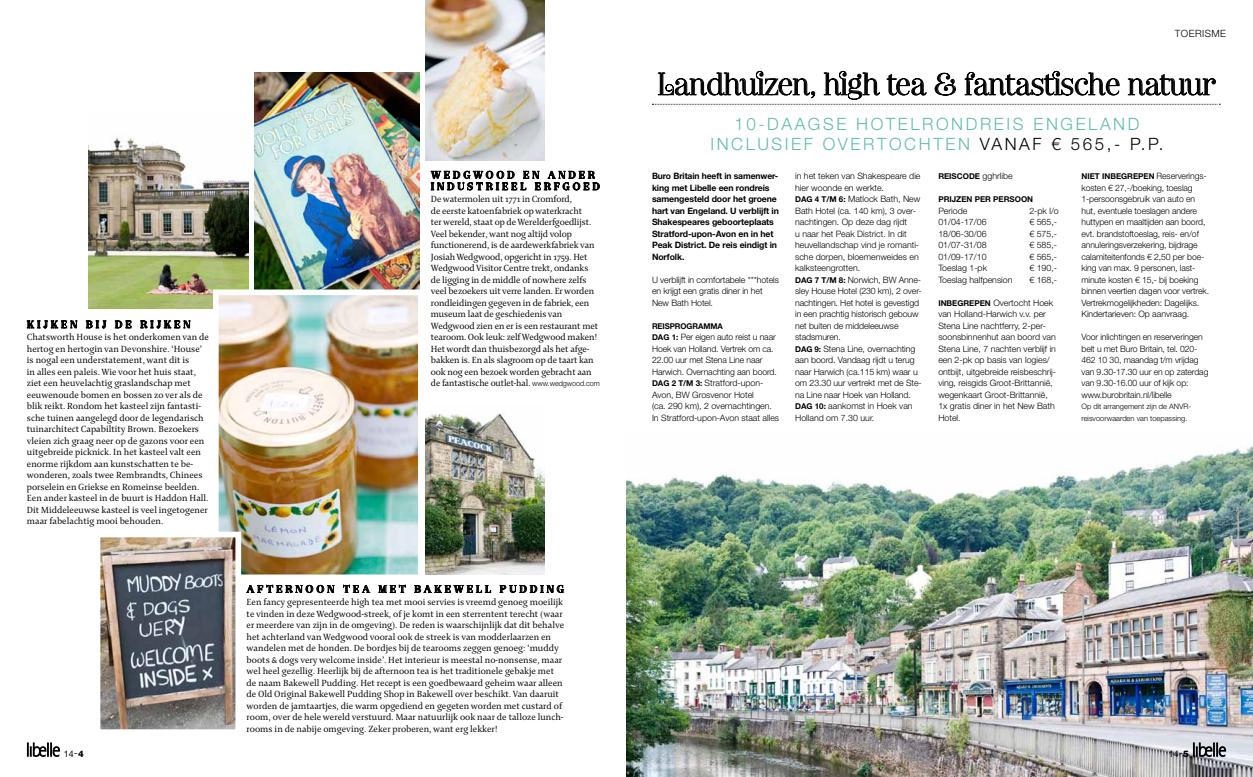
<style>
.page{position:relative;width:1253px;height:777px;background:#fff}
.page>*{position:absolute;margin:0;border:0;box-sizing:border-box;transform-origin:0 0}
.t1{font:31px "Narziss";letter-spacing:-.01em;color:#000}
.t2{font:300 17px/20px "Helvetica Neue LT Std";letter-spacing:.15em;color:#64baaa;text-align:center}
.t3{font:10px/11.5px "Narziss Bold Drops";letter-spacing:.32em;color:#000}
.t4{font:300 10px "Helvetica Neue LT Std";color:#000}
.t5{font:9.6px/11.5px "Enigma 2";color:#000}
.t6{font:9px "Helvetica Neue LT Std";color:#000}
.t7{font:300 8.8px/11.5px "Helvetica Neue LT Std";letter-spacing:-.01em;color:#000}
.t8{font:700 8.8px/11.5px "Helvetica Neue LT Std";letter-spacing:-.01em;color:#000}
.t9{font:700 8px "Helvetica Neue LT Std";color:#000}
.t10{font:300 7.5px "Helvetica Neue LT Std";color:#000}
.s1{font-family:"Helvetica Neue LT Std";font-weight:300;font-size:7.5px}
.s2{font-family:"Narziss Regular Swirls"}
.s3{font-family:"Narziss Regular Drops"}
.s4{color:#000}
.s5{font-weight:700;font-size:8px}
.s6{font-weight:300;font-size:8.8px}
.s7{font-weight:800}
</style>
<div class="page">
<img style="left:626px;top:446px;width:627px;height:331px">
<img style="left:254px;top:73px;width:165px;height:216px">
<img style="left:88px;top:137px;width:160px;height:171px">
<img style="left:425px;top:412px;width:119px;height:162px">
<img style="left:220px;top:296px;width:197px;height:277px">
<div style="left:213px;top:289px;width:211px;height:291px;border:6px solid #fff"></div>
<img style="left:425px;top:0;width:119px;height:160px">
<img style="left:102px;top:538px;width:132px;height:190px">
<div style="left:95px;top:531px;width:146px;height:204px;border:6px solid #fff"></div>
<svg style="left:27px;top:320px;width:50px;height:8px"></svg>
<svg style="left:86px;top:321px;width:20px;height:7px"></svg>
<svg style="left:115px;top:321px;width:16px;height:7px"></svg>
<svg style="left:140px;top:320px;width:50px;height:8px"></svg>
<svg style="left:431px;top:171px;width:169px;height:19px"></svg>
<svg style="left:247px;top:585px;width:87px;height:7px"></svg>
<svg style="left:343px;top:585px;width:27px;height:7px"></svg>
<svg style="left:379px;top:585px;width:26px;height:7px"></svg>
<svg style="left:415px;top:585px;width:76px;height:7px"></svg>
<svg style="left:500px;top:585px;width:64px;height:8px"></svg>
<svg style="left:652px;top:71px;width:568px;height:34px"></svg>
<svg style="left:27px;top:742px;width:33px;height:15px"></svg>
<svg style="left:1193px;top:742px;width:33px;height:15px"></svg>
<p class="t4" style="left:1175px;top:27px;width:8px">TOERISME</p>
<p class="t3" style="left:27px;top:318px;width:165px">KIJKEN BIJ DE RIJKEN</p>
<p class="t5" style="left:27px;top:331px;width:184px">Chatsworth House is het onderkomen van de hertog en hertogin van Devonshire. ‘House’ is nogal een understatement, want dit is<br>in alles een paleis. Wie voor het huis staat, ziet een heuvelachtig graslandschap met eeuwenoude bomen en bossen zo ver als de blik reikt. Rondom het kasteel zijn fantasti&shy;sche tuinen aangelegd door de legendarisch tuinarchitect Capabiltity Brown. Bezoekers vleien zich graag neer op de gazons voor een uitgebreide picknick. In het kasteel valt een enorme rijkdom aan kunstschatten te be&shy;wonderen, zoals twee Rembrandts, Chinees porselein en Griekse en Romeinse beelden.<br>Een ander kasteel in de buurt is Haddon Hall.<br>Dit Middeleeuwse kasteel is veel ingetogener maar fabelachtig mooi behouden.</p>
<p class="t3" style="left:431px;top:169px;width:170px">WEDGWOOD EN ANDER<br>INDUSTRIEEL ERFGOED</p>
<p class="t5" style="left:431px;top:193px;width:170px">De watermolen uit 1771 in Cromford,<br>de eerste katoenfabriek op waterkracht<br>ter wereld, staat op de Werelderfgoedlijst.<br>Veel bekender, want nog altijd volop functionerend, is de aardewerkfabriek van Josiah Wedgwood, opgericht in 1759. Het Wedgwood Visitor Centre trekt, ondanks de ligging in de middle of nowhere zelfs veel bezoekers uit verre landen. Er worden rondleidingen gegeven in de fabriek, een museum laat de geschiedenis van Wedgwood zien en er is een restaurant met tearoom. Ook leuk: zelf Wedgwood maken!<br>Het wordt dan thuisbezorgd als het afge&shy;bakken is. En als slagroom op de taart kan ook nog een bezoek worden gebracht aan de fantastische outlet-hal. <span class="s1">www.wedgwood.com</span></p>
<p class="t3" style="left:247px;top:583px;width:319px">AF TERNOON TEA MET BAKEWELL PUDDING</p>
<p class="t5" style="left:247px;top:596px;width:319px">Een fancy gepresenteerde high tea met mooi servies is vreemd genoeg moeilijk te vinden in deze Wedgwood-streek, of je komt in een sterrentent terecht (waar er meerdere van zijn in de omgeving). De reden is waarschijnlijk dat dit behalve het achterland van Wedgwood vooral ook de streek is van modderlaarzen en wandelen met de honden. De bordjes bij de tearooms zeggen genoeg: ‘muddy boots &amp; dogs very welcome inside’. Het interieur is meestal no-nonsense, maar wel heel gezellig. Heerlijk bij de afternoon tea is het traditionele gebakje met de naam Bakewell Pudding. Het recept is een goedbewaard geheim waar alleen de Old Original Bakewell Pudding Shop in Bakewell over beschikt. Van daaruit worden de jamtaartjes, die warm opgediend en gegeten worden met custard of room, over de hele wereld verstuurd. Maar natuurlijk ook naar de talloze lunch&shy;rooms in de nabije omgeving. Zeker proberen, want erg lekker!</p>
<h1 class="t1" style="left:658px;top:66px;width:560px"><span class="s2">L</span>a<span class="s3">n</span>d<span class="s3">hu</span><span class="s2">i</span>ze<span class="s3">n</span>, <span class="s3">h</span><span class="s2">i</span>g<span class="s3">h</span> tea <span class="s3">&amp; f</span>a<span class="s3">n</span>tast<span class="s2">i</span>sc<span class="s3">h</span>e <span class="s3">n</span>at<span class="s3">uur</span></h1>
<h2 class="t2" style="left:710px;top:113px;width:455px">10-daagse h otelrondreis Engeland inclusief overtoch ten <span class="s4">vanaf € 565,- p.p.</span></h2>
<p class="t8" style="left:652px;top:170px;width:128px">Buro Britain heeft in samenwer&shy;king met Libelle een rondreis samengesteld door het groene hart van Engeland. U verblijft in<br>Shakespeares geboorteplaats<br>Stratford-upon-Avon en in het<br>Peak District. De reis eindigt in<br>Norfolk.</p>
<p class="t7" style="left:652px;top:274px;width:128px">U verblijft in comfortabele ***hotels en krijgt een gratis diner in het<br>New Bath Hotel.</p>
<p class="t9" style="left:652px;top:321px;width:19px">Reispr</p>
<p class="t9" style="left:681px;top:321px;width:43px">ogramma</p>
<p class="t7" style="left:652px;top:331px;width:129px"><span class="s5">Dag 1:</span> Per eigen auto reist u naar<br>Hoek van Holland. Vertrek om ca.<br>22.00 uur met Stena Line naar<br>Harwich. Overnachting aan boord.<br><span class="s5">Dag 2 t/m 3:</span> Stratford-upon-<br>Avon, BW Grosvenor Hotel<br>(ca. 290 km), 2 overnachtingen.<br>In Stratford-upon-Avon staat alles</p>
<p class="t7" style="left:795px;top:170px;width:128px">in het teken van Shakespeare die hier woonde en werkte.<br><span class="s5">Dag 4 t/m 6:</span> Matlock Bath, New<br>Bath Hotel (ca. 140 km), 3 over&shy;nachtingen. Op deze dag rijdt<br>u naar het Peak District. In dit heuvellandschap vind je romanti&shy;sche dorpen, bloemenweides en kalksteengrotten.<br><span class="s5">Dag 7 t/m 8:</span> Norwich, BW Anne&shy;sley House Hotel (230 km), 2 over&shy;nachtingen. Het hotel is gevestigd in een prachtig historisch gebouw net buiten de middeleeuwse stadsmuren.<br><span class="s5">Dag 9:</span> Stena Line, overnachting aan boord. Vandaag rijdt u terug naar Harwich (ca.115 km) waar u om 23.30 uur vertrekt met de Ste&shy;na Line naar Hoek van Holland.<br><span class="s5">Dag 10:</span> aankomst in Hoek van<br>Holland om 7.30 uur.</p>
<p class="t9" style="left:938px;top:171px;width:76px">Reiscode <span class="s6">gghrlibe</span></p>
<p class="t7" style="left:1081px;top:170px;width:129px;text-indent:67px"><span class="s5">n</span> Reserverings&shy;kosten € 27,-/boeking, toeslag<br>1-persoonsgebruik van auto en hut, eventuele toeslagen andere huttypen en maaltijden aan boord, evt. brandstoftoeslag, reis- en/of annuleringsverzekering, bijdrage calamiteitenfonds € 2,50 per boe&shy;king van max. 9 personen, last&shy;minute kosten € 15,- bij boeking binnen veertien dagen voor vertrek.<br>Vertrekmogelijkheden: Dagelijks.<br>Kindertarieven: Op aanvraag.</p>
<p class="t7" style="left:1081px;top:331px;width:128px">Voor inlichtingen en reserveringen belt u met Buro Britain, tel. 020-<br>462 10 30, maandag t/m vrijdag van 9.30-17.30 uur en op zaterdag van 9.30-16.00 uur of kijk op: www.burobritain.nl/libelle</p>
<p class="t10" style="left:1081px;top:402px;width:94px">Op dit arrangement zijn de ANVR</p>
<p class="t10" style="left:1189px;top:402px;width:4px">-</p>
<p class="t10" style="left:1081px;top:414px;width:108px">reisvoorwaarden van toepassing.</p>
<p class="t9" style="left:1081px;top:171px;width:30px">Niet inbe</p>
<p class="t9" style="left:1121px;top:171px;width:13px">grepe</p>
<p class="t9" style="left:938px;top:194px;width:43px">prijzen per</p>
<p class="t9" style="left:993px;top:194px;width:7px">pers</p>
<p class="t9" style="left:1015px;top:194px;width:19px">oon</p>
<p class="t7" style="left:938px;top:205px;width:31px">Periode</p>
<p class="t7" style="left:1029px;top:205px;width:31px">2-pk l/o</p>
<p class="t7" style="left:938px;top:216px;width:50px">01/04-17/06</p>
<p class="t7" style="left:1029px;top:216px;width:29px">€ 565,-</p>
<p class="t7" style="left:938px;top:228px;width:50px">18/06-30/06</p>
<p class="t7" style="left:1029px;top:228px;width:29px">€ 575,-</p>
<p class="t7" style="left:938px;top:239px;width:50px">01/07-31/08</p>
<p class="t7" style="left:1029px;top:239px;width:29px">€ 585,-</p>
<p class="t7" style="left:938px;top:251px;width:50px">01/09-17/10</p>
<p class="t7" style="left:1029px;top:251px;width:29px">€ 565,-</p>
<p class="t7" style="left:938px;top:262px;width:50px">Toeslag 1-pk</p>
<p class="t7" style="left:1029px;top:262px;width:29px">€ 190,-</p>
<p class="t7" style="left:938px;top:274px;width:76px">Toeslag halfpension</p>
<p class="t7" style="left:1029px;top:274px;width:29px">€ 168,-</p>
<p class="t9" style="left:938px;top:298px;width:6px">Inbe</p>
<p class="t9" style="left:957px;top:298px;width:13px">grepen</p>
<p class="t7" style="left:938px;top:297px;width:119px;text-indent:55px">Overtocht Hoek van Holland-Harwich v.v. per<br>Stena Line nachtferry, 2-per&shy;soonsbinnenhut aan boord van<br>Stena Line, 7 nachten verblijf in een 2-pk op basis van logies/ ontbijt, uitgebreide reisbeschrij&shy;ving, reisgids Groot-Brittannië, wegenkaart Groot-Brittannië,<br>1x gratis diner in het New Bath<br>Hotel.</p>
<p class="t6" style="left:64px;top:748px;width:22px">14-<span class="s7">4</span></p>
<p class="t6" style="left:1169px;top:748px;width:22px">14-<span class="s7">5</span></p>
</div>
